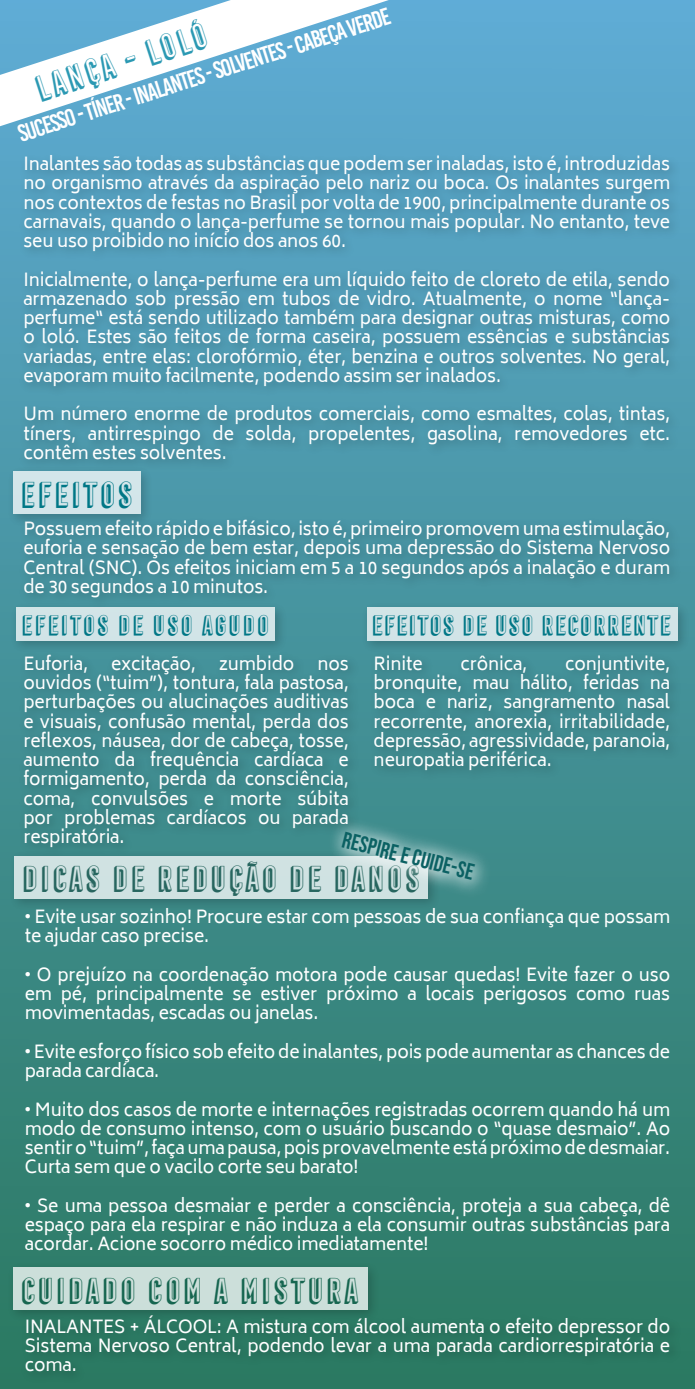
<style>
.page{position:relative;width:695px;height:1389px;background:#fff}
.page>*{position:absolute;margin:0;border:0;box-sizing:border-box;transform-origin:0 0}
.t1{font:31.5px "Frontage Condensed 3 D";color:#27665f}
.t2{font:31.5px "Frontage Condensed 3 D";color:#166650}
.t3{font:31.5px "Frontage Condensed 3 D";color:#2b99b3}
.t4{font:31.5px "Frontage Condensed 3 D";color:#007786}
.t5{font:24.5px "Frontage Condensed 3 D";letter-spacing:-.03em;color:#007786}
.t6{font:24.5px "Frontage Condensed 3 D";color:#007786}
.t7{font:24.15px "Bebas Kai";color:#fff}
.t8{font:22.75px "Bebas Neue";color:#0b6163}
.t9{font:17.5px/19.2px "Biryani";letter-spacing:-.01em;color:#fff;text-align:justify}
</style>
<div class="page">
<div style="left:0;top:0;width:694px;height:1389px;background:linear-gradient(to bottom,#5eabd4,#2a785f)"></div>
<div style="left:18px;top:649px;width:342px;height:210px;background:#3e898c"></div>
<div style="left:369px;top:650px;width:312px;height:132px;background:#408a90"></div>
<div style="left:18px;top:151px;width:663px;height:321px;background:#000;opacity:.26"></div>
<div style="left:19px;top:515px;width:662px;height:94px;background:#458f9d"></div>
<div style="left:20px;top:1310px;width:661px;height:74px;background:#2a7761"></div>
<svg style="left:0;top:0;width:389px;height:126px;fill:#5eabd3"></svg>
<div style="left:7px;top:1261px;width:373px;height:62px;background:#000;opacity:.26"></div>
<div style="left:13px;top:1267px;width:354px;height:43px;background:#ccdfda"></div>
<div style="left:8px;top:850px;width:433px;height:62px;background:#000;opacity:.26"></div>
<div style="left:15px;top:856px;width:413px;height:42px;background:#cfe2e2"></div>
<div style="left:7px;top:466px;width:147px;height:61px;background:#000;opacity:.26"></div>
<div style="left:13px;top:472px;width:127px;height:42px;background:#d3e6ea"></div>
<div style="left:9px;top:601px;width:278px;height:53px;background:#000;opacity:.26"></div>
<div style="left:16px;top:607px;width:258px;height:34px;background:#d2e4e7"></div>
<div style="left:361px;top:601px;width:329px;height:53px;background:#000;opacity:.26"></div>
<div style="left:367px;top:607px;width:310px;height:34px;background:#d2e4e7"></div>
<svg style="left:320px;top:810px;width:175px;height:91px"></svg>
<h3 class="t7" style="left:15px;top:122px;width:391px;rotate:-18deg">sucesso - tíner - inalantes - solventes - cabeça verde</h3>
<h1 class="t3" style="left:30px;top:73px;width:182px;rotate:-18deg">LANÇA - LOLÓ</h1>
<p class="t9" style="left:23px;top:155px;width:648px">Inalantes são todas as substâncias que podem ser inaladas, isto é, introduzidas no organismo através da aspiração pelo nariz ou boca. Os inalantes surgem nos contextos de festas no Brasil por volta de 1900, principalmente durante os carnavais, quando o lança-perfume se tornou mais popular. No entanto, teve seu uso proibido no início dos anos 60.</p>
<p class="t9" style="left:23px;top:270px;width:648px">Inicialmente, o lança-perfume era um líquido feito de cloreto de etila, sendo armazenado sob pressão em tubos de vidro. Atualmente, o nome “lança&shy;perfume“ está sendo utilizado também para designar outras misturas, como o loló. Estes são feitos de forma caseira, possuem essências e substâncias variadas, entre elas: clorofórmio, éter, benzina e outros solventes. No geral, evaporam muito facilmente, podendo assim ser inalados.</p>
<p class="t9" style="left:23px;top:405px;width:648px">Um número enorme de produtos comerciais, como esmaltes, colas, tintas, tíners, antirrespingo de solda, propelentes, gasolina, removedores etc. contêm estes solventes.</p>
<h1 class="t4" style="left:20px;top:476px;width:116px">EFEITOS</h1>
<p class="t9" style="left:23px;top:519px;width:648px">Possuem efeito rápido e bifásico, isto é, primeiro promovem uma estimulação, euforia e sensação de bem estar, depois uma depressão do Sistema Nervoso Central (SNC). Os efeitos iniciam em 5 a 10 segundos após a inalação e duram de 30 segundos a 10 minutos.</p>
<h2 class="t6" style="left:21px;top:611px;width:251px">EFEITOS DE USO AGUDO</h2>
<h2 class="t5" style="left:371px;top:611px;width:302px">EFEITOS DE USO RECORRENTE</h2>
<p class="t9" style="left:23px;top:654px;width:66px">Euforia,</p>
<p class="t9" style="left:111px;top:654px;width:86px">excitação,</p>
<p class="t9" style="left:219px;top:654px;width:77px">zumbido</p>
<p class="t9" style="left:23px;top:654px;width:327px;text-indent:294px">nos ouvidos (“tuim”), tontura, fala pastosa, perturbações ou alucinações auditivas e visuais, confusão mental, perda dos reflexos, náusea, dor de cabeça, tosse, aumento da frequência cardíaca e formigamento, perda da consciência, coma, convulsões e morte súbita por problemas cardíacos ou parada respiratória.</p>
<p class="t9" style="left:373px;top:654px;width:51px">Rinite</p>
<p class="t9" style="left:460px;top:654px;width:68px">crônica,</p>
<p class="t9" style="left:373px;top:654px;width:298px;text-indent:191px">conjuntivite, bronquite, mau hálito, feridas na boca e nariz, sangramento nasal recorrente, anorexia, irritabilidade, depressão, agressividade, paranoia, neuropatia periférica.</p>
<h3 class="t8" style="left:346px;top:827px;width:136px;rotate:14deg">ResPire e cuide-se</h3>
<h1 class="t1" style="left:21px;top:860px;width:402px">DICAS DE REDUÇÃO DE DANOS</h1>
<p class="t9" style="left:25px;top:907px;width:646px">• Evite usar sozinho! Procure estar com pessoas de sua confiança que possam te ajudar caso precise.</p>
<p class="t9" style="left:25px;top:965px;width:646px">• O prejuízo na coordenação motora pode causar quedas! Evite fazer o uso em pé, principalmente se estiver próximo a locais perigosos como ruas movimentadas, escadas ou janelas.</p>
<p class="t9" style="left:25px;top:1042px;width:646px">• Evite esforço físico sob efeito de inalantes, pois pode aumentar as chances de parada cardíaca.</p>
<p class="t9" style="left:25px;top:1100px;width:646px">• Muito dos casos de morte e internações registradas ocorrem quando há um modo de consumo intenso, com o usuário buscando o “quase desmaio”. Ao sentir o “tuim”, faça uma pausa, pois provavelmente está próximo de desmaiar.<br>Curta sem que o vacilo corte seu barato!</p>
<p class="t9" style="left:25px;top:1196px;width:646px">• Se uma pessoa desmaiar e perder a consciência, proteja a sua cabeça, dê espaço para ela respirar e não induza a ela consumir outras substâncias para acordar. Acione socorro médico imediatamente!</p>
<h1 class="t2" style="left:20px;top:1272px;width:341px">CUIDADO COM A MISTURA</h1>
<p class="t9" style="left:25px;top:1317px;width:646px">INALANTES + ÁLCOOL: A mistura com álcool aumenta o efeito depressor do Sistema Nervoso Central, podendo levar a uma parada cardiorrespiratória e coma.</p>
</div>
